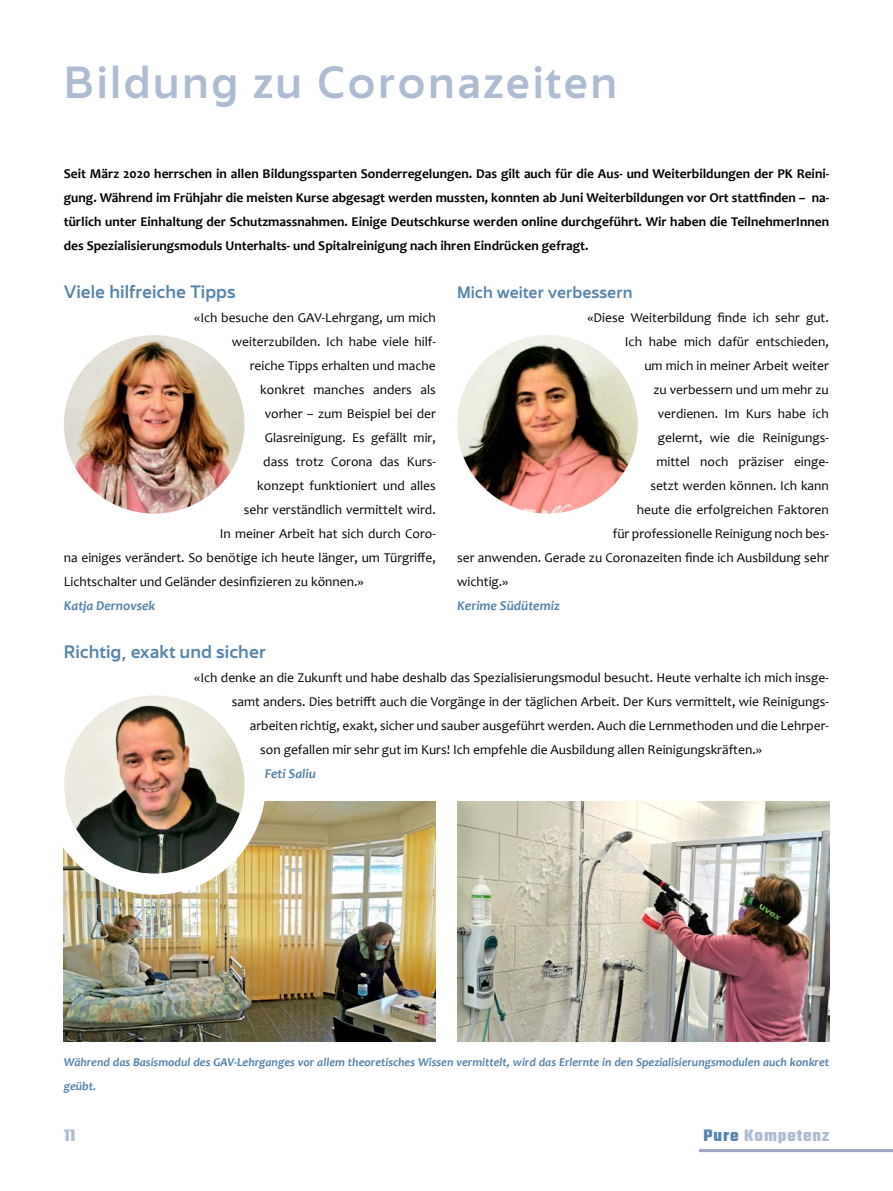
<style>
.page{position:relative;width:893px;height:1191px;background:#fff}
.page>*{position:absolute;margin:0;border:0;box-sizing:border-box;transform-origin:0 0}
.t1{font:600 45px "Avram Sans";letter-spacing:.05em;color:#adbcd2}
.t2{font:600 18px "Avram Sans";color:#5383ab}
.t3{font:700 18px "Teko";letter-spacing:.05em;color:#adbcd2}
.t4{font:600 16.5px "Avram Sans";color:#5383ab}
.t5{font:13.5px "Candara";color:#000}
.t6{font:700 13.5px/24px "Candara";color:#000;text-align:justify}
.t7{font:italic 700 13.5px "Candara";color:#5383ab}
.t8{font:italic 700 12px/24px "Candara";color:#5383ab}
.s1{color:#5383ab}
</style>
<div class="page">
<img style="left:64px;top:801px;width:372px;height:240px">
<img style="left:64px;top:696px;width:181px;height:177px">
<div style="left:43px;top:674px;width:223px;height:220px;border:21px solid #fff;border-radius:50%"></div>
<hr style="left:699px;top:1149px;width:194px;height:3px;background:#9fa5c3">
<img style="left:64px;top:335px;width:180px;height:178px">
<img style="left:457px;top:335px;width:181px;height:178px">
<img style="left:457px;top:801px;width:372px;height:240px">
<h1 class="t1" style="left:64px;top:55px;width:555px">Bildung zu Coronazeiten</h1>
<p class="t6" style="left:64px;top:161px;width:767px">Seit März 2020 herrschen in allen Bildungssparten Sonderregelungen. Das gilt auch für die Aus- und Weiterbildungen der PK Reini&shy;gung. Während im Frühjahr die meisten Kurse abgesagt werden mussten, konnten ab Juni Weiterbildungen vor Ort stattfinden – na&shy;türlich unter Einhaltung der Schutzmassnahmen. Einige Deutschkurse werden online durchgeführt. Wir haben die TeilnehmerInnen des Spezialisierungsmoduls Unterhalts- und Spitalreinigung nach ihren Eindrücken gefragt.</p>
<h2 class="t2" style="left:64px;top:280px;width:174px">Viele hilfreiche Tipps</h2>
<p class="t5" style="left:194px;top:309px;width:243px">«Ich besuche den GAV-Lehrgang, um mich</p>
<p class="t5" style="left:232px;top:333px;width:205px">weiterzubilden. Ich habe viele hilf-</p>
<p class="t5" style="left:250px;top:357px;width:188px">reiche Tipps erhalten und mache</p>
<p class="t5" style="left:260px;top:381px;width:177px">konkret manches anders als</p>
<p class="t5" style="left:265px;top:405px;width:172px">vorher – zum Beispiel bei der</p>
<p class="t5" style="left:265px;top:429px;width:172px">Glasreinigung. Es gefällt mir,</p>
<p class="t5" style="left:263px;top:453px;width:174px">dass trotz Corona das Kurs-</p>
<p class="t5" style="left:257px;top:477px;width:180px">konzept funktioniert und alles</p>
<p class="t5" style="left:244px;top:501px;width:193px">sehr verständlich vermittelt wird.</p>
<p class="t5" style="left:220px;top:525px;width:217px">In meiner Arbeit hat sich durch Coro-</p>
<p class="t5" style="left:64px;top:549px;width:374px">na einiges verändert. So benötige ich heute länger, um Türgriffe,</p>
<p class="t5" style="left:64px;top:573px;width:301px">Lichtschalter und Geländer desinfizieren zu können.»</p>
<p class="t7" style="left:64px;top:597px;width:93px">Katja Dernovsek</p>
<p class="t4" style="left:457px;top:282px;width:177px">Mich weiter verbessern</p>
<p class="t5" style="left:587px;top:309px;width:243px">«Diese Weiterbildung finde ich sehr gut.</p>
<p class="t5" style="left:625px;top:333px;width:206px">Ich habe mich dafür entschieden,</p>
<p class="t5" style="left:644px;top:357px;width:186px">um mich in meiner Arbeit weiter</p>
<p class="t5" style="left:653px;top:381px;width:177px">zu verbessern und um mehr zu</p>
<p class="t5" style="left:658px;top:405px;width:173px">verdienen. Im Kurs habe ich</p>
<p class="t5" style="left:658px;top:429px;width:173px">gelernt, wie die Reinigungs-</p>
<p class="t5" style="left:656px;top:453px;width:174px">mittel noch präziser einge-</p>
<p class="t5" style="left:650px;top:477px;width:180px">setzt werden können. Ich kann</p>
<p class="t5" style="left:637px;top:501px;width:193px">heute die erfolgreichen Faktoren</p>
<p class="t5" style="left:613px;top:525px;width:218px">für professionelle Reinigung noch bes-</p>
<p class="t5" style="left:457px;top:549px;width:373px">ser anwenden. Gerade zu Coronazeiten finde ich Ausbildung sehr</p>
<p class="t5" style="left:457px;top:573px;width:53px">wichtig.»</p>
<p class="t7" style="left:457px;top:597px;width:104px">Kerime Südütemiz</p>
<h2 class="t2" style="left:64px;top:640px;width:204px">Richtig, exakt und sicher</h2>
<p class="t5" style="left:194px;top:669px;width:636px">«Ich denke an die Zukunft und habe deshalb das Spezialisierungsmodul besucht. Heute verhalte ich mich insge-</p>
<p class="t5" style="left:232px;top:693px;width:598px">samt anders. Dies betrifft auch die Vorgänge in der täglichen Arbeit. Der Kurs vermittelt, wie Reinigungs-</p>
<p class="t5" style="left:250px;top:717px;width:581px">arbeiten richtig, exakt, sicher und sauber ausgeführt werden. Auch die Lernmethoden und die Lehrper-</p>
<p class="t5" style="left:260px;top:741px;width:503px">son gefallen mir sehr gut im Kurs! Ich empfehle die Ausbildung allen Reinigungskräften.»</p>
<p class="t7" style="left:265px;top:765px;width:53px">Feti Saliu</p>
<p class="t8" style="left:64px;top:1049px;width:767px">Während das Basismodul des GAV-Lehrganges vor allem theoretisches Wissen vermittelt, wird das Erlernte in den Spezialisierungsmodulen auch konkret geübt.</p>
<h2 class="t3" style="left:64px;top:1123px;width:13px">11</h2>
<h2 class="t3" style="left:704px;top:1123px;width:127px"><span class="s1">Pure</span> Kompetenz</h2>
</div>
